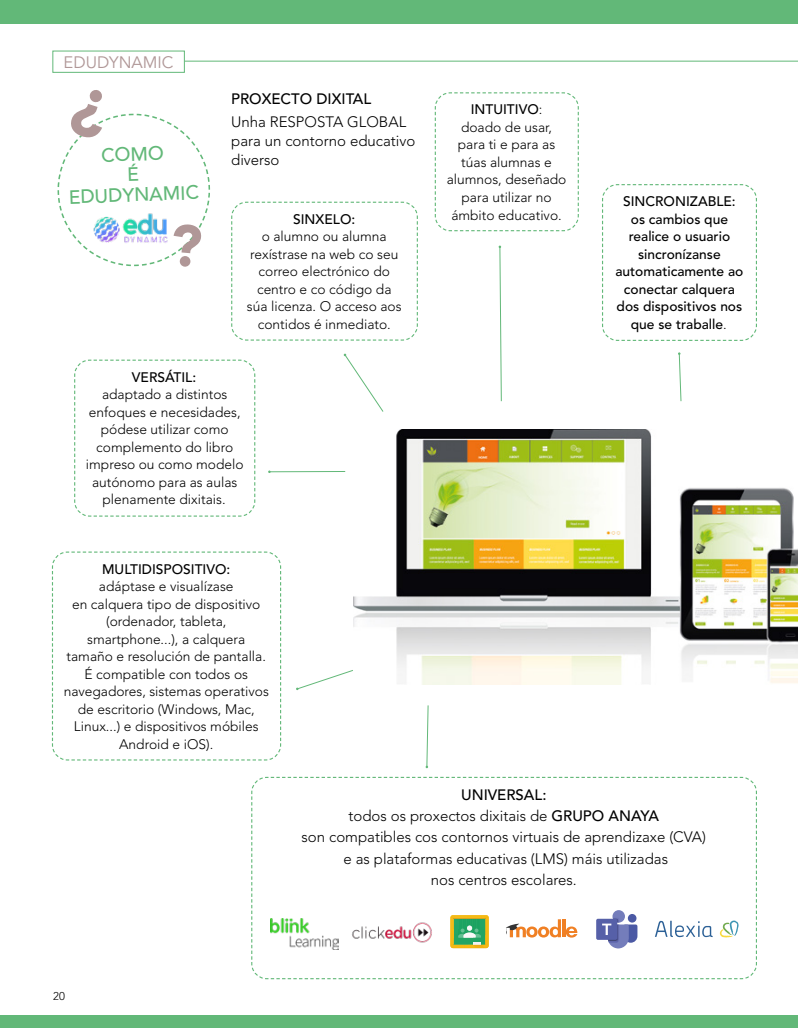
<style>
.page{position:relative;width:798px;height:1028px;background:#fff}
.page>*{position:absolute;margin:0;border:0;box-sizing:border-box;transform-origin:0 0}
.cabecera_serie{font:500 19.12px/20.4px "Avenir LT Std";color:#62b878;text-align:center}
.cabecera_serie-2{font:16.5px "Avenir LT Std";color:#b09797}
.texto_base{font:300 15px/21.2px "Avenir LT Std";color:#000;text-align:center}
.texto_presentacion{font:300 15px/19.4px "Avenir LT Std";color:#000}
.texto_presentacion-2{font:500 15px "Avenir LT Std";color:#000}
.texto_base-2{font:300 13.75px/17.5px "Avenir LT Std";color:#000;text-align:center}
.texto_base-3{font:500 13.75px/17.5px "Avenir LT Std";color:#000;text-align:center}
.t1{font:300 11.25px "Avenir LT Std";color:#000}
.s1{font-weight:500}
.s2{font-weight:300}
</style>
<div class="page">
<div style="left:0;top:0;width:797px;height:24px;background:#62b878"></div>
<div style="left:0;top:1015px;width:797px;height:13px;background:#62b878"></div>
<img style="left:353px;top:430px;width:444px;height:254px">
<svg style="left:74px;top:359px;width:182px;height:158px"></svg>
<svg style="left:231px;top:201px;width:187px;height:140px"></svg>
<svg style="left:434px;top:92px;width:145px;height:140px"></svg>
<svg style="left:51px;top:551px;width:230px;height:210px"></svg>
<svg style="left:602px;top:184px;width:155px;height:157px"></svg>
<svg style="left:296px;top:670px;width:57px;height:20px"></svg>
<hr style="left:269px;top:471px;width:76px;height:1px;background:#62b878">
<svg style="left:343px;top:354px;width:41px;height:58px"></svg>
<svg style="left:498px;top:245px;width:3px;height:156px"></svg>
<svg style="left:678px;top:352px;width:3px;height:50px"></svg>
<svg style="left:425px;top:705px;width:3px;height:63px"></svg>
<svg style="left:57px;top:90px;width:153px;height:177px"></svg>
<img style="left:89px;top:210px;width:86px;height:41px">
<svg style="left:251px;top:776px;width:506px;height:203px"></svg>
<hr style="left:184px;top:61px;width:613px;height:1px;background:#62b878">
<p class="cabecera_serie-2" style="left:64px;top:53px;width:111px">EDUDYNAMIC</p>
<p class="cabecera_serie" style="left:67px;top:146px;width:132px;rotate:-2deg">COMO<br>É<br>EDUDYNAMIC</p>
<p class="texto_presentacion-2" style="left:231px;top:90px;width:141px">PROXECTO DIXITAL</p>
<p class="texto_presentacion" style="left:231px;top:112px;width:186px">Unha RESPOSTA GLOBAL para un contorno educativo diverso</p>
<p class="texto_base-2" style="left:247px;top:210px;width:156px"><span class="s1">SINXELO:<br></span>o alumno ou alumna rexístrase na web co seu correo electrónico do centro e co código da súa licenza. O acceso aos contidos é inmediato.</p>
<p class="texto_base-2" style="left:86px;top:368px;width:159px"><span class="s1">VERSÁTIL:<br></span>adaptado a distintos enfoques e necesidades, pódese utilizar como complemento do libro impreso ou como modelo autónomo para as aulas plenamente dixitais.</p>
<p class="texto_base-2" style="left:64px;top:560px;width:206px"><span class="s1">MULTIDISPOSITIVO:<br></span>adáptase e visualízase<br>en calquera tipo de dispositivo (ordenador, tableta, smartphone...), a calquera tamaño e resolución de pantalla.<br>É compatible con todos os navegadores, sistemas operativos de escritorio (Windows, Mac,<br>Linux...) e dispositivos móbiles<br>Android e iOS).</p>
<p class="texto_base-2" style="left:446px;top:101px;width:121px"><span class="s1">INTUITIVO</span>:<br>doado de usar, para ti e para as túas alumnas e alumnos, deseñado para utilizar no ámbito educativo.</p>
<p class="texto_base-3" style="left:615px;top:193px;width:129px">SINCRONIZABLE: os cambios que realice o usuario sincronízanse automaticamente ao conectar calquera dos dispositivos nos que se traballe<span class="s2">.</span></p>
<p class="t1" style="left:53px;top:989px;width:13px">20</p>
<p class="texto_base" style="left:301px;top:784px;width:406px"><span class="s1">UNIVERSAL:<br></span>todos os proxectos dixitais de <span class="s1">GRUPO ANAYA<br></span>son compatibles cos contornos virtuais de aprendizaxe (CVA) e as plataformas educativas (LMS) máis utilizadas<br>nos centros escolares.</p>
</div>
